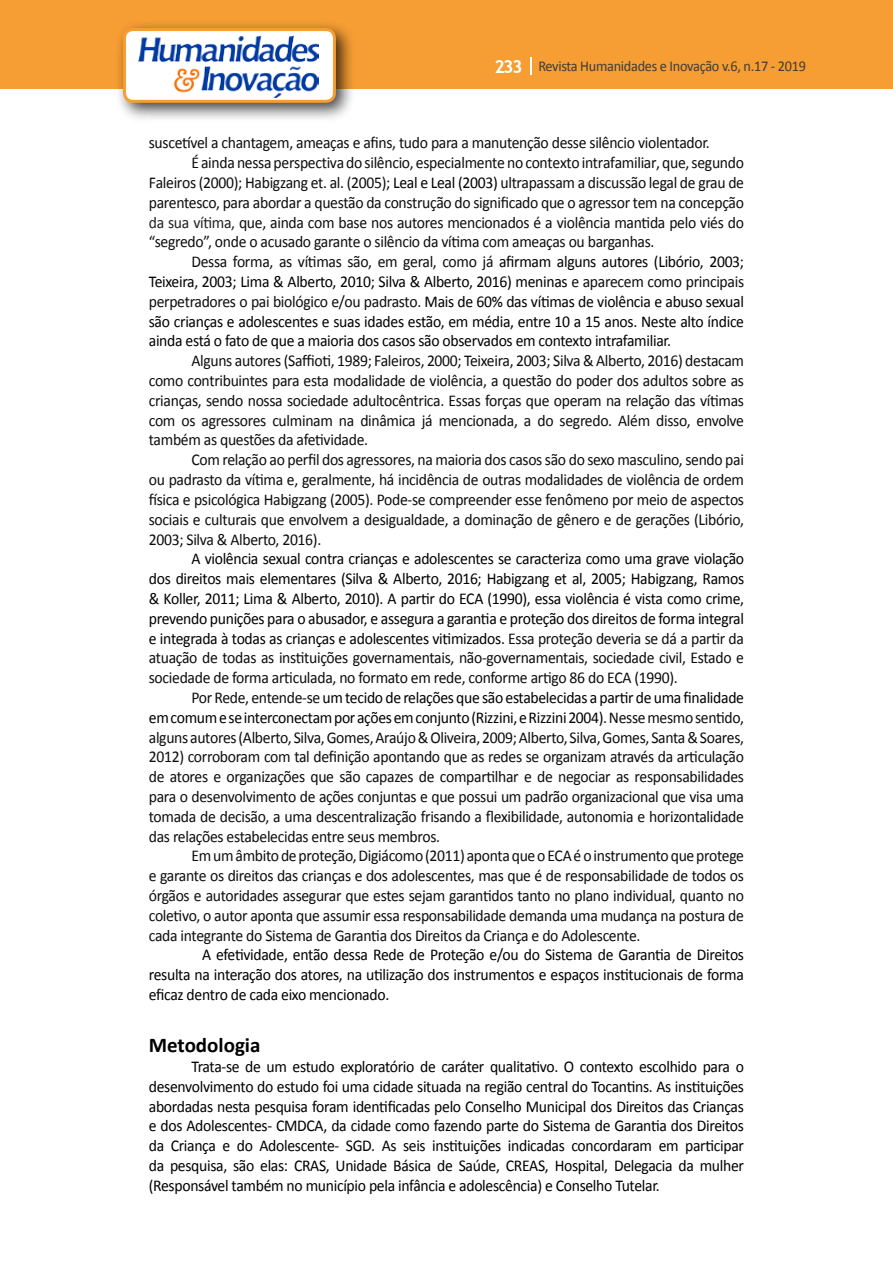
<style>
.page{position:relative;width:893px;height:1263px;background:#fff}
.page>*{position:absolute;margin:0;border:0;box-sizing:border-box;transform-origin:0 0}
.t1{font:700 21px "Calibri";color:#000}
.t2{font:16.5px/19.8px "Calibri";letter-spacing:-.02em;color:#0d0d0d;text-align:justify;scale:.95 1}
.t3{font:16.5px/19.8px "Calibri";letter-spacing:-.02em;color:#000;text-align:justify;scale:.95 1}
.t4{font:15px "Calibri";letter-spacing:-.02em;color:#3c3c3b;scale:.95 1}
.s1{font-family:"Trebuchet MS";font-weight:700;font-size:18px;color:#fff}
.s2{color:#000}
.s3{color:#231f20}
.s4{color:#0d0d0d}
</style>
<div class="page">
<div style="left:0;top:0;width:893px;height:88px;background:#f69e34"></div>
<svg style="left:530px;top:57px;width:2px;height:18px"></svg>
<div style="left:115px;top:20px;width:241px;height:103px;background:#000;opacity:.75"></div>
<div style="left:125px;top:30px;width:209px;height:71px;background:#fff;border-radius:9px"></div>
<img style="left:138px;top:35px;width:181px;height:62px">
<div style="left:123px;top:28px;width:213px;height:75px;border:3px solid #f69e34;border-radius:9px"></div>
<p class="t4" style="left:495px;top:57px;width:329px"><span class="s1">233</span> Revista Humanidades e Inovação v.6, n.17 - 2019</p>
<p class="t2" style="left:149px;top:133px;width:592px">suscetível a chantagem, ameaças e afins, tudo para a manutenção desse silêncio violentador.</p>
<p class="t2" style="left:191px;top:153px;width:583px">É ainda nessa perspectiva do silêncio, especialmente no contexto intrafamiliar, que, segundo</p>
<p class="t2" style="left:149px;top:173px;width:628px">Faleiros (2000); Habigzang et. al. (2005); <span class="s2">Leal e Leal (2003)</span> ultrapassam a discussão legal de grau de</p>
<p class="t2" style="left:149px;top:193px;width:628px">parentesco, para abordar a questão da construção do significado que o agressor tem na concepção</p>
<p class="t2" style="left:149px;top:212px;width:628px"><span class="s3">da sua vítima,</span> que, ainda com base nos autores mencionados é a violência mantida pelo viés do</p>
<p class="t2" style="left:149px;top:232px;width:534px">“segredo”, onde o acusado garante o silêncio da vítima com ameaças ou barganhas.</p>
<p class="t2" style="left:191px;top:252px;width:583px">Dessa forma, as vítimas são, em geral, como já <span class="s2">afirmam alguns autores (Libório, 2003;</span></p>
<p class="t3" style="left:149px;top:272px;width:628px">Teixeira, 2003; Lima &amp; Alberto, 2010; Silva &amp; Alberto, 2016) meninas <span class="s4">e aparecem como principais</span></p>
<p class="t3" style="left:149px;top:292px;width:628px"><span class="s4">perpetradores o pai biológico e/ou padrasto.</span> Mais de 60% das vítimas de violência e abuso sexual</p>
<p class="t3" style="left:149px;top:311px;width:628px">são crianças e adolescentes e suas idades estão, em média, entre 10 a 15 anos. Neste alto índice</p>
<p class="t3" style="left:149px;top:331px;width:551px">ainda está o fato de que a maioria dos casos são observados em contexto intrafamiliar.</p>
<p class="t2" style="left:149px;top:351px;width:628px;text-indent:43px">Alguns autores (Saffioti, 1989; Faleiros, 2000; Teixeira, 2003; Silva &amp; Alberto, 2016) destacam como contribuintes para esta modalidade de violência, a questão do poder dos adultos sobre as crianças, sendo nossa sociedade adultocêntrica. Essas forças que operam na relação das vítimas com os agressores culminam na dinâmica já mencionada, a do segredo. Além disso, envolve também as questões da afetividade.</p>
<p class="t2" style="left:149px;top:450px;width:628px;text-indent:43px">Com relação ao perfil dos agressores, na maioria dos casos são do sexo masculino, sendo pai ou padrasto da vítima e, geralmente, há incidência de outras modalidades de violência de ordem física e psicológica Habigzang (2005). Pode-se compreender esse fenômeno por meio de aspectos sociais e culturais que envolvem a desigualdade, a dominação de gênero e de gerações (Libório, 2003; Silva &amp; Alberto, 2016).</p>
<p class="t3" style="left:149px;top:549px;width:628px;text-indent:43px">A violência sexual contra crianças e adolescentes se caracteriza como uma grave violação dos direitos mais elementares (Silva &amp; Alberto, 2016; Habigzang et al, 2005; Habigzang, Ramos &amp; Koller, 2011; Lima &amp; Alberto, 2010). A partir do ECA (1990), essa violência é vista como crime, prevendo punições para o abusador, e assegura a garantia e proteção dos direitos de forma integral e integrada à todas as crianças e adolescentes vitimizados. <span class="s4">Essa proteção deveria se dá a partir da atuação de todas as instituições governamentais, não-governamentais, sociedade civil, Estado e sociedade de forma articulada, no formato em rede, conforme artigo 86 do ECA (1990).</span></p>
<p class="t2" style="left:149px;top:688px;width:628px;text-indent:43px">Por Rede, entende-se <span class="s2">um tecido de relações que são estabelecidas a partir de uma finalidade em comum e se interconectam por ações em conjunto (Rizzini, e Rizzini 2004)</span>. Nesse mesmo sentido, alguns autores (Alberto, Silva, Gomes, Araújo &amp; Oliveira, 2009; Alberto, Silva, Gomes, Santa &amp; Soares, 2012) corroboram com tal definição apontando que as redes se organizam através da articulação de atores e organizações que são capazes de compartilhar e de negociar as responsabilidades para o desenvolvimento de ações conjuntas e que possui um padrão organizacional que visa uma tomada de decisão, a uma descentralização frisando a flexibilidade, autonomia e horizontalidade das relações estabelecidas entre seus membros.</p>
<p class="t2" style="left:149px;top:846px;width:628px;text-indent:43px">Em um âmbito de proteção, Digiácomo (2011) aponta que o ECA é o instrumento que protege e garante os direitos das crianças e dos adolescentes, mas que é de responsabilidade de todos os órgãos e autoridades assegurar que estes sejam garantidos tanto no plano individual, quanto no coletivo, o autor aponta que assumir essa responsabilidade demanda uma mudança na postura de cada integrante do Sistema de Garantia dos Direitos da Criança e do Adolescente.</p>
<p class="t3" style="left:149px;top:945px;width:628px;text-indent:53px">A efetividade, então dessa Rede de Proteção e/ou do Sistema de Garantia de Direitos resulta na interação dos atores, na utilização dos instrumentos e espaços institucionais de forma eficaz dentro de cada eixo mencionado.</p>
<p class="t1" style="left:149px;top:1030px;width:113px">Metodologia</p>
<p class="t3" style="left:149px;top:1057px;width:628px;text-indent:43px">Trata-se de um estudo exploratório de caráter qualitativo. O contexto escolhido para o desenvolvimento do estudo foi uma cidade situada na região central do Tocantins. As instituições abordadas nesta pesquisa foram identificadas pelo Conselho Municipal dos Direitos das Crianças e dos Adolescentes- CMDCA, da cidade como fazendo parte do Sistema de Garantia dos Direitos da Criança e do Adolescente- SGD. As seis instituições indicadas concordaram em participar da pesquisa, são elas: CRAS, Unidade Básica de Saúde, CREAS, Hospital, Delegacia da mulher (Responsável também no município pela infância e adolescência) e Conselho Tutelar.</p>
</div>
